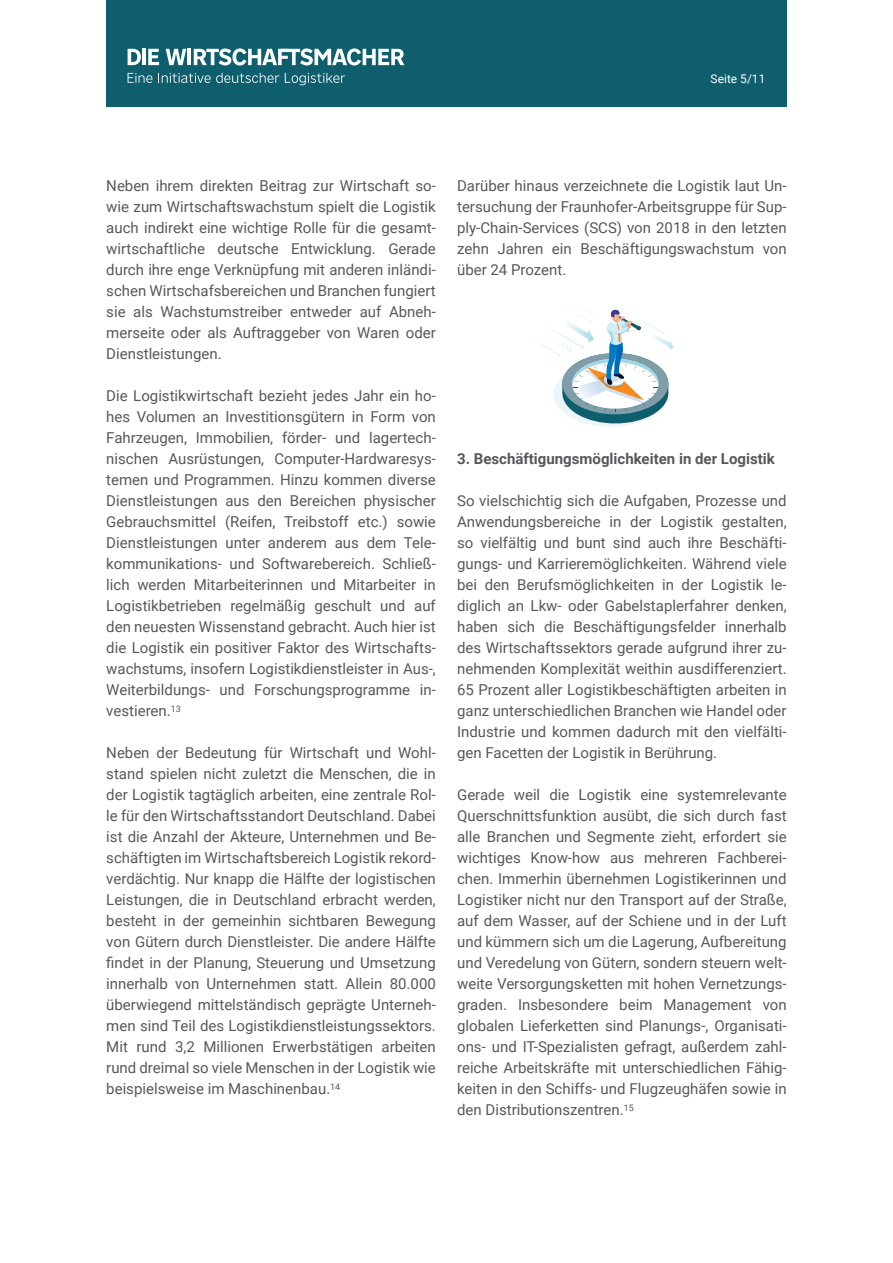
<style>
.page{position:relative;width:893px;height:1263px;background:#fff}
.page>*{position:absolute;margin:0;border:0;box-sizing:border-box;transform-origin:0 0}
.t1{font:15px/21px "Roboto";color:#57585a;text-align:justify}
.t2{font:700 15px "Roboto";color:#57585a}
.t3{font:12px "Roboto";color:#fff}
</style>
<div class="page">
<svg style="left:537px;top:308px;width:137px;height:119px"></svg>
<div style="left:106px;top:0;width:681px;height:106px;background:#0f5e6e"></div>
<svg style="left:166px;top:49px;width:20px;height:16px"></svg>
<hr style="left:188px;top:49px;width:3px;height:16px;background:#fff">
<svg style="left:194px;top:48px;width:210px;height:17px"></svg>
<svg style="left:128px;top:49px;width:13px;height:16px"></svg>
<hr style="left:142px;top:49px;width:4px;height:16px;background:#fff">
<svg style="left:148px;top:49px;width:11px;height:16px"></svg>
<svg style="left:128px;top:73px;width:24px;height:10px"></svg>
<svg style="left:161px;top:73px;width:118px;height:10px"></svg>
<svg style="left:285px;top:73px;width:60px;height:12px"></svg>
<p class="t3" style="left:711px;top:70px;width:56px">Seite 5/11</p>
<p class="t1" style="left:106px;top:175px;width:331px">Neben ihrem direkten Beitrag zur Wirtschaft so&shy;wie zum Wirtschaftswachstum spielt die Logistik auch indirekt eine wichtige Rolle für die gesamt&shy;wirtschaftliche deutsche Entwicklung. Gerade durch ihre enge Verknüpfung mit anderen inländi&shy;schen Wirtschafsbereichen und Branchen fungiert sie als Wachstumstreiber entweder auf Abneh&shy;merseite oder als Auftraggeber von Waren oder Dienstleistungen.</p>
<p class="t1" style="left:106px;top:385px;width:331px">Die Logistikwirtschaft bezieht jedes Jahr ein ho&shy;hes Volumen an Investitionsgütern in Form von Fahrzeugen, Immobilien, förder- und lagertech&shy;nischen Ausrüstungen, Computer-Hardwaresys&shy;temen und Programmen. Hinzu kommen diverse Dienstleistungen aus den Bereichen physischer Gebrauchsmittel (Reifen, Treibstoff etc.) sowie Dienstleistungen unter anderem aus dem Tele&shy;kommunikations- und Softwarebereich. Schließ&shy;lich werden Mitarbeiterinnen und Mitarbeiter in Logistikbetrieben regelmäßig geschult und auf den neuesten Wissenstand gebracht. Auch hier ist die Logistik ein positiver Faktor des Wirtschafts&shy;wachstums, insofern Logistikdienstleister in Aus-, Weiterbildungs- und Forschungsprogramme in&shy;vestieren.<sup>13</sup></p>
<p class="t1" style="left:106px;top:742px;width:331px">Neben der Bedeutung für Wirtschaft und Wohl&shy;stand spielen nicht zuletzt die Menschen, die in der Logistik tagtäglich arbeiten, eine zentrale Rol&shy;le für den Wirtschaftsstandort Deutschland. Dabei ist die Anzahl der Akteure, Unternehmen und Be&shy;schäftigten im Wirtschaftsbereich Logistik rekord&shy;verdächtig. Nur knapp die Hälfte der logistischen Leistungen, die in Deutschland erbracht werden, besteht in der gemeinhin sichtbaren Bewegung von Gütern durch Dienstleister. Die andere Hälfte findet in der Planung, Steuerung und Umsetzung innerhalb von Unternehmen statt. Allein 80.000 überwiegend mittelständisch geprägte Unterneh&shy;men sind Teil des Logistikdienstleistungssektors.<br>Mit rund 3,2 Millionen Erwerbstätigen arbeiten rund dreimal so viele Menschen in der Logistik wie beispielsweise im Maschinenbau.<sup>14</sup></p>
<p class="t1" style="left:457px;top:175px;width:331px">Darüber hinaus verzeichnete die Logistik laut Un&shy;tersuchung der Fraunhofer-Arbeitsgruppe für Sup&shy;ply-Chain-Services (SCS) von 2018 in den letzten zehn Jahren ein Beschäftigungswachstum von über 24 Prozent.</p>
<p class="t2" style="left:457px;top:448px;width:319px">3. Beschäftigungsmöglichkeiten in der Logistik</p>
<p class="t1" style="left:457px;top:490px;width:331px">So vielschichtig sich die Aufgaben, Prozesse und Anwendungsbereiche in der Logistik gestalten, so vielfältig und bunt sind auch ihre Beschäfti&shy;gungs- und Karrieremöglichkeiten. Während viele bei den Berufsmöglichkeiten in der Logistik le&shy;diglich an Lkw- oder Gabelstaplerfahrer denken, haben sich die Beschäftigungsfelder innerhalb des Wirtschaftssektors gerade aufgrund ihrer zu&shy;nehmenden Komplexität weithin ausdifferenziert.<br>65 Prozent aller Logistikbeschäftigten arbeiten in ganz unterschiedlichen Branchen wie Handel oder Industrie und kommen dadurch mit den vielfälti&shy;gen Facetten der Logistik in Berührung.</p>
<p class="t1" style="left:457px;top:784px;width:331px">Gerade weil die Logistik eine systemrelevante Querschnittsfunktion ausübt, die sich durch fast alle Branchen und Segmente zieht, erfordert sie wichtiges Know-how aus mehreren Fachberei&shy;chen. Immerhin übernehmen Logistikerinnen und Logistiker nicht nur den Transport auf der Straße, auf dem Wasser, auf der Schiene und in der Luft und kümmern sich um die Lagerung, Aufbereitung und Veredelung von Gütern, sondern steuern welt&shy;weite Versorgungsketten mit hohen Vernetzungs&shy;graden. Insbesondere beim Management von globalen Lieferketten sind Planungs-, Organisati&shy;ons- und IT-Spezialisten gefragt, außerdem zahl&shy;reiche Arbeitskräfte mit unterschiedlichen Fähig&shy;keiten in den Schiffs- und Flugzeughäfen sowie in den Distributionszentren.<sup>15</sup></p>
</div>
